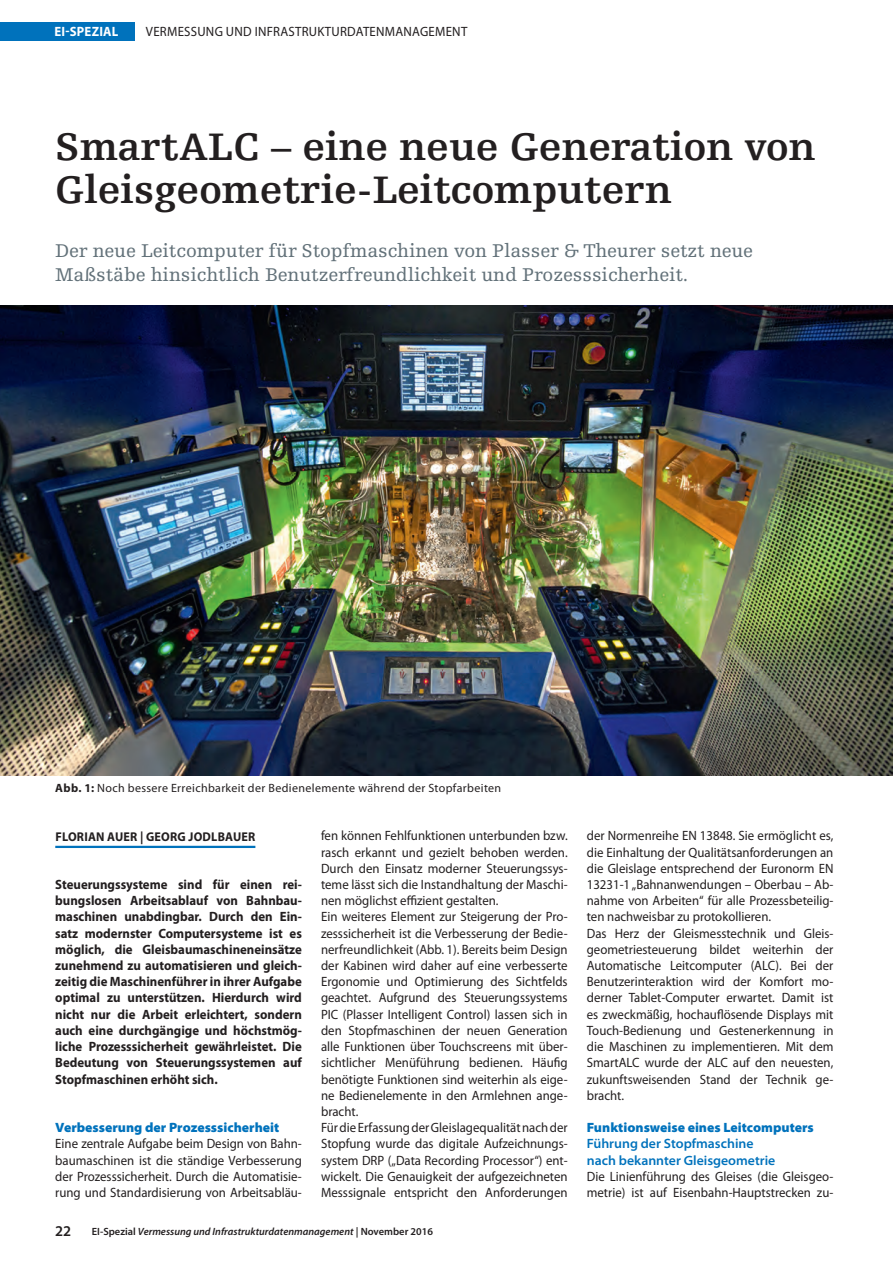
<style>
.page{position:relative;width:893px;height:1263px;background:#fff}
.page>*{position:absolute;margin:0;border:0;box-sizing:border-box;transform-origin:0 0}
.HL_H1_EI{font:700 40.5px/43.5px "Egyptienne FLT Std";color:#231f20}
.TE_Unterzeile_EI{font:19.5px/23.4px "Egyptienne FLT Std";letter-spacing:-.005em;color:#627179}
.t1{font:600 15px "Myriad Pro";color:#231f20}
.BT_FLießtext_oE_EI{font:13.5px/16.2px "Myriad Pro";color:#231f20;text-align:justify;scale:.95 1}
.BT_Einleitung_EI{font:700 13.5px/16.2px "Myriad Pro";color:#231f20;text-align:justify;scale:.95 1}
.BT_Z1_Zwischenübersc{font:600 semi-expanded 13.5px/16.2px "Myriad Pro";color:#0072bc;scale:.95 1}
.BT_FLießtext_oE_EI-2{font:13.5px "Myriad Pro";letter-spacing:.02em;color:#231f20;scale:.95 1}
.BT_Z1_Zwischenübersc-2{font:900 semi-expanded 13.5px "Myriad Pro";color:#0072bc;scale:.95 1}
.t2{font:700 13.5px "Myriad Pro";letter-spacing:.02em;color:#fff;scale:.95 1}
.BT_Autorname_EI{font:700 12.75px "Myriad Pro";letter-spacing:.02em;color:#231f20;scale:.95 1}
.CA_BU_EI{font:12px "Myriad Pro";letter-spacing:.03em;color:#231f20}
.t3{font:italic 600 10.5px "Myriad Pro";color:#231f20}
.s1{font-weight:700}
.s2{font-style:normal}
.s3{font-weight:900}
</style>
<div class="page">
<div style="left:0;top:22px;width:135px;height:19px;background:#0072bc"></div>
<img style="left:0;top:306px;width:893px;height:470px">
<hr style="left:55px;top:846px;width:200px;height:2px;background:#0072bc">
<p class="t2" style="left:54px;top:23px;width:69px">EI-SPEZIAL</p>
<p class="BT_FLießtext_oE_EI-2" style="left:146px;top:23px;width:340px">VERMESSUNG UND INFRASTRUKTURDATENMANAGEMENT</p>
<p class="HL_H1_EI" style="left:55px;top:126px;width:762px">SmartALC – eine neue Generation von<br>Gleisgeometrie-Leitcomputern</p>
<p class="TE_Unterzeile_EI" style="left:55px;top:239px;width:699px">Der neue Leitcomputer für Stopfmaschinen von Plasser &amp; Theurer setzt neue<br>Maßstäbe hinsichtlich Benutzerfreundlichkeit und Prozesssicherheit.</p>
<p class="CA_BU_EI" style="left:55px;top:780px;width:447px"><span class="s1">Abb. 1:</span> Noch bessere Erreichbarkeit der Bedienelemente während der Stopfarbeiten</p>
<p class="BT_Autorname_EI" style="left:55px;top:828px;width:212px">FLORIAN AUER | GEORG JODLBAUER</p>
<p class="BT_Einleitung_EI" style="left:55px;top:876px;width:261px">Steuerungssysteme sind für einen rei&shy;bungslosen Arbeitsablauf von Bahnbau&shy;maschinen unabdingbar. Durch den Ein&shy;satz modernster Computersysteme ist es möglich, die Gleisbaumaschineneinsätze zunehmend zu automatisieren und gleich&shy;zeitig die Maschinenführer in ihrer Aufgabe optimal zu unterstützen. Hierdurch wird nicht nur die Arbeit erleichtert, sondern auch eine durchgängige und höchstmög&shy;liche Prozesssicherheit gewährleistet. Die Bedeutung von Steuerungssystemen auf Stopfmaschinen erhöht sich.</p>
<p class="BT_Z1_Zwischenübersc-2" style="left:55px;top:1120px;width:237px">Verbesserung der Prozesssicherheit</p>
<p class="BT_FLießtext_oE_EI" style="left:55px;top:1135px;width:261px">Eine zentrale Aufgabe beim Design von Bahn&shy;baumaschinen ist die ständige Verbesserung der Prozesssicherheit. Durch die Automatisie&shy;rung und Standardisierung von Arbeitsabläu-</p>
<p class="BT_FLießtext_oE_EI" style="left:321px;top:828px;width:261px">fen können Fehlfunktionen unterbunden bzw. rasch erkannt und gezielt behoben werden.<br>Durch den Einsatz moderner Steuerungssys&shy;teme lässt sich die Instandhaltung der Maschi&shy;nen möglichst effizient gestalten.</p>
<p class="BT_FLießtext_oE_EI" style="left:321px;top:909px;width:261px">Ein weiteres Element zur Steigerung der Pro&shy;zesssicherheit ist die Verbesserung der Bedie&shy;nerfreundlichkeit (Abb. 1). Bereits beim Design der Kabinen wird daher auf eine verbesserte Ergonomie und Optimierung des Sichtfelds geachtet. Aufgrund des Steuerungssystems PIC (Plasser Intelligent Control) lassen sich in den Stopfmaschinen der neuen Generation alle Funktionen über Touchscreens mit über&shy;sichtlicher Menüführung bedienen. Häufig benötigte Funktionen sind weiterhin als eige&shy;ne Bedienelemente in den Armlehnen ange&shy;bracht.</p>
<p class="BT_FLießtext_oE_EI" style="left:321px;top:1119px;width:261px">Für die Erfassung der Gleislagequalität nach der Stopfung wurde das digitale Aufzeichnungs&shy;system DRP („Data Recording Processor“) ent&shy;wickelt. Die Genauigkeit der aufgezeichneten Messsignale entspricht den Anforderungen</p>
<p class="t1" style="left:55px;top:1221px;width:18px">22</p>
<p class="t3" style="left:92px;top:1225px;width:343px"><span class="s2">EI-Spezial</span> Vermessung und Infrastrukturdatenmanagement <span class="s2">| November 2016</span></p>
<p class="BT_FLießtext_oE_EI" style="left:587px;top:828px;width:261px">der Normenreihe EN 13848. Sie ermöglicht es, die Einhaltung der Qualitätsanforderungen an die Gleislage entsprechend der Euronorm EN 13231-1 „Bahnanwendungen – Oberbau – Ab&shy;nahme von Arbeiten“ für alle Prozessbeteilig&shy;ten nachweisbar zu protokollieren.</p>
<p class="BT_FLießtext_oE_EI" style="left:587px;top:925px;width:261px">Das Herz der Gleismesstechnik und Gleis&shy;geometriesteuerung bildet weiterhin der Automatische Leitcomputer (ALC). Bei der Benutzerinteraktion wird der Komfort mo&shy;derner Tablet-Computer erwartet. Damit ist es zweckmäßig, hochauflösende Displays mit Touch-Bedienung und Gestenerkennung in die Maschinen zu implementieren. Mit dem SmartALC wurde der ALC auf den neuesten, zukunftsweisenden Stand der Technik ge&shy;bracht.</p>
<p class="BT_Z1_Zwischenübersc" style="left:587px;top:1120px;width:240px"><span class="s3">Funktionsweise eines Leitcomputers<br></span>Führung der Stopfmaschine<br>nach bekannter Gleisgeometrie</p>
<p class="BT_FLießtext_oE_EI" style="left:587px;top:1168px;width:261px">Die Linienführung des Gleises (die Gleisgeo&shy;metrie) ist auf Eisenbahn-Hauptstrecken zu-</p>
</div>
